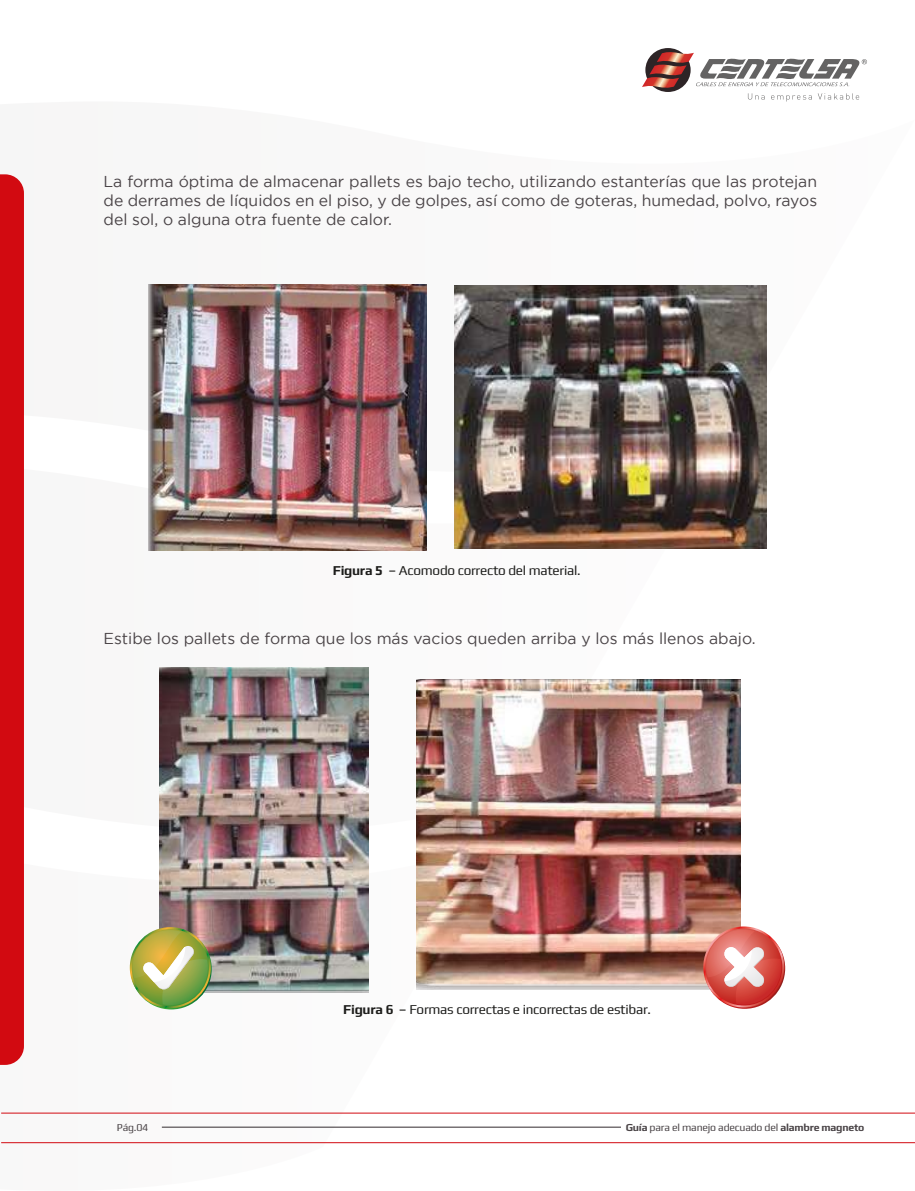
<style>
.page{position:relative;width:915px;height:1191px;background:#fff}
.page>*{position:absolute;margin:0;border:0;box-sizing:border-box;transform-origin:0 0}
.t1{font:15.75px/18.9px "Gotham";color:#494346;text-align:justify}
.t2{font:13.5px "Play";letter-spacing:-.02em;color:#1d1d1b}
.t3{font:10.5px "Play";letter-spacing:-.02em;color:#494346}
.s1{font-weight:700}
</style>
<div class="page">
<svg style="left:1px;top:838px;width:498px;height:306px"></svg>
<hr style="left:1px;top:1142px;width:913px;height:1px;background:#d20a11">
<hr style="left:1px;top:1112px;width:913px;height:1px;background:#d20a11">
<hr style="left:162px;top:1126px;width:458px;height:1px;background:#494346">
<div style="left:645px;top:48px;width:45px;height:44px;background:#2d2426;border-radius:50%"></div>
<svg style="left:642px;top:52px;width:224px;height:49px"></svg>
<div style="left:0;top:174px;width:24px;height:891px;background:#d20a11"></div>
<img style="left:149px;top:284px;width:277px;height:266px">
<img style="left:454px;top:285px;width:312px;height:264px">
<img style="left:159px;top:667px;width:209px;height:325px">
<img style="left:416px;top:679px;width:324px;height:311px">
<svg style="left:703px;top:926px;width:81px;height:81px"></svg>
<svg style="left:706px;top:929px;width:75px;height:75px"></svg>
<svg style="left:130px;top:927px;width:81px;height:81px"></svg>
<svg style="left:133px;top:930px;width:75px;height:75px"></svg>
<p class="t1" style="left:103px;top:171px;width:714px">La forma óptima de almacenar pallets es bajo techo, utilizando estanterías que las protejan de derrames de líquidos en el piso, y de golpes, así como de goteras, humedad, polvo, rayos del sol, o alguna otra fuente de calor.</p>
<p class="t2" style="left:332px;top:561px;width:249px"><span class="s1">Figura 5</span> – Acomodo correcto del material.</p>
<p class="t1" style="left:103px;top:628px;width:653px">Estibe los pallets de forma que los más vacios queden arriba y los más llenos abajo.</p>
<p class="t3" style="left:117px;top:1120px;width:33px">Pág.04</p>
<p class="t2" style="left:343px;top:1000px;width:309px"><span class="s1">Figura 6</span> – Formas correctas e incorrectas de estibar.</p>
<p class="t3" style="left:625px;top:1120px;width:240px"><span class="s1">Guía</span> para el manejo adecuado del <span class="s1">alambre magneto</span></p>
</div>
